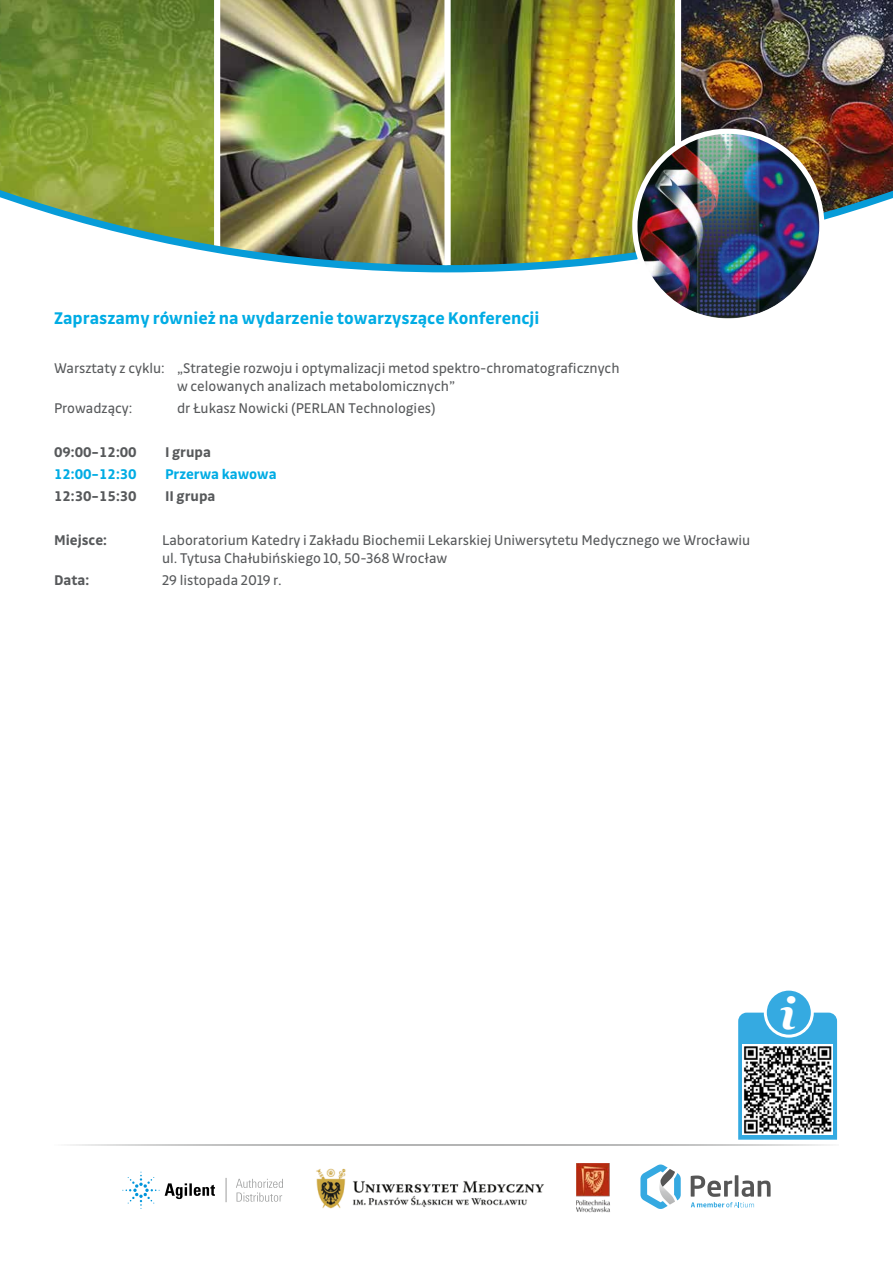
<style>
.page{position:relative;width:893px;height:1263px;background:#fff}
.page>*{position:absolute;margin:0;border:0;box-sizing:border-box;transform-origin:0 0}
.t1{font:italic 700 43.95px "Georgia";color:#fff}
.t2{font:700 18px "Drive";color:#00ace4}
.t3{font:15px/18px "Drive";color:#57595b}
.t4{font:700 15px "Drive";color:#57595b}
.t5{font:700 15px "Drive";color:#00ace4}
</style>
<div class="page">
<svg style="left:180px;top:246px;width:410px;height:26px"></svg>
<img style="left:822px;top:0;width:71px;height:220px">
<img style="left:217px;top:0;width:418px;height:265px">
<img style="left:0;top:0;width:214px;height:246px">
<svg style="left:214px;top:0;width:6px;height:246px"></svg>
<svg style="left:444px;top:0;width:7px;height:265px"></svg>
<img style="left:635px;top:0;width:187px;height:131px">
<img style="left:635px;top:131px;width:187px;height:187px">
<div style="left:632px;top:129px;width:192px;height:195px;border:5px solid #fff;border-radius:50%"></div>
<svg style="left:122px;top:1172px;width:93px;height:37px"></svg>
<svg style="left:226px;top:1178px;width:1px;height:24px"></svg>
<svg style="left:236px;top:1179px;width:47px;height:23px"></svg>
<svg style="left:640px;top:1164px;width:41px;height:45px"></svg>
<svg style="left:691px;top:1175px;width:80px;height:32px"></svg>
<img style="left:316px;top:1168px;width:228px;height:41px">
<img style="left:576px;top:1163px;width:34px;height:49px">
<hr style="left:54px;top:1144px;width:785px;height:2px;background:#9c9d9d">
<svg style="left:738px;top:1013px;width:99px;height:127px;background:#47b1e3"></svg>
<img style="left:742px;top:1045px;width:90px;height:90px">
<div style="left:765px;top:989px;width:47px;height:47px;background:#35aae1;border-radius:50%"></div>
<div style="left:764px;top:988px;width:50px;height:49px;border:3px solid #fff;border-radius:50%"></div>
<p class="t2" style="left:54px;top:307px;width:487px">Zapraszamy również na wydarzenie towarzyszące Konferencji</p>
<p class="t3" style="left:177px;top:359px;width:444px;text-indent:-123px">Warsztaty z cyklu: „Strategie rozwoju i optymalizacji metod spektro-chromatograficznych w celowanych analizach metabolomicznych”</p>
<p class="t3" style="left:54px;top:399px;width:80px">Prowadzący:</p>
<p class="t3" style="left:177px;top:399px;width:260px">dr Łukasz Nowicki (PERLAN Technologies)</p>
<p class="t4" style="left:54px;top:443px;width:84px">09:00–12:00</p>
<p class="t4" style="left:165px;top:443px;width:47px">I grupa</p>
<p class="t5" style="left:54px;top:465px;width:84px">12:00–12:30</p>
<p class="t5" style="left:165px;top:465px;width:113px">Przerwa kawowa</p>
<p class="t4" style="left:54px;top:488px;width:84px">12:30–15:30</p>
<p class="t4" style="left:165px;top:488px;width:52px">II grupa</p>
<p class="t4" style="left:54px;top:531px;width:54px">Miejsce:</p>
<p class="t3" style="left:162px;top:531px;width:590px">Laboratorium Katedry i Zakładu Biochemii Lekarskiej Uniwersytetu Medycznego we Wrocławiu ul. Tytusa Chałubińskiego 10, 50-368 Wrocław</p>
<p class="t4" style="left:54px;top:571px;width:37px">Data:</p>
<p class="t3" style="left:162px;top:571px;width:121px">29 listopada 2019 r.</p>
<h1 class="t1" style="left:780px;top:985px;width:18px">i</h1>
</div>
